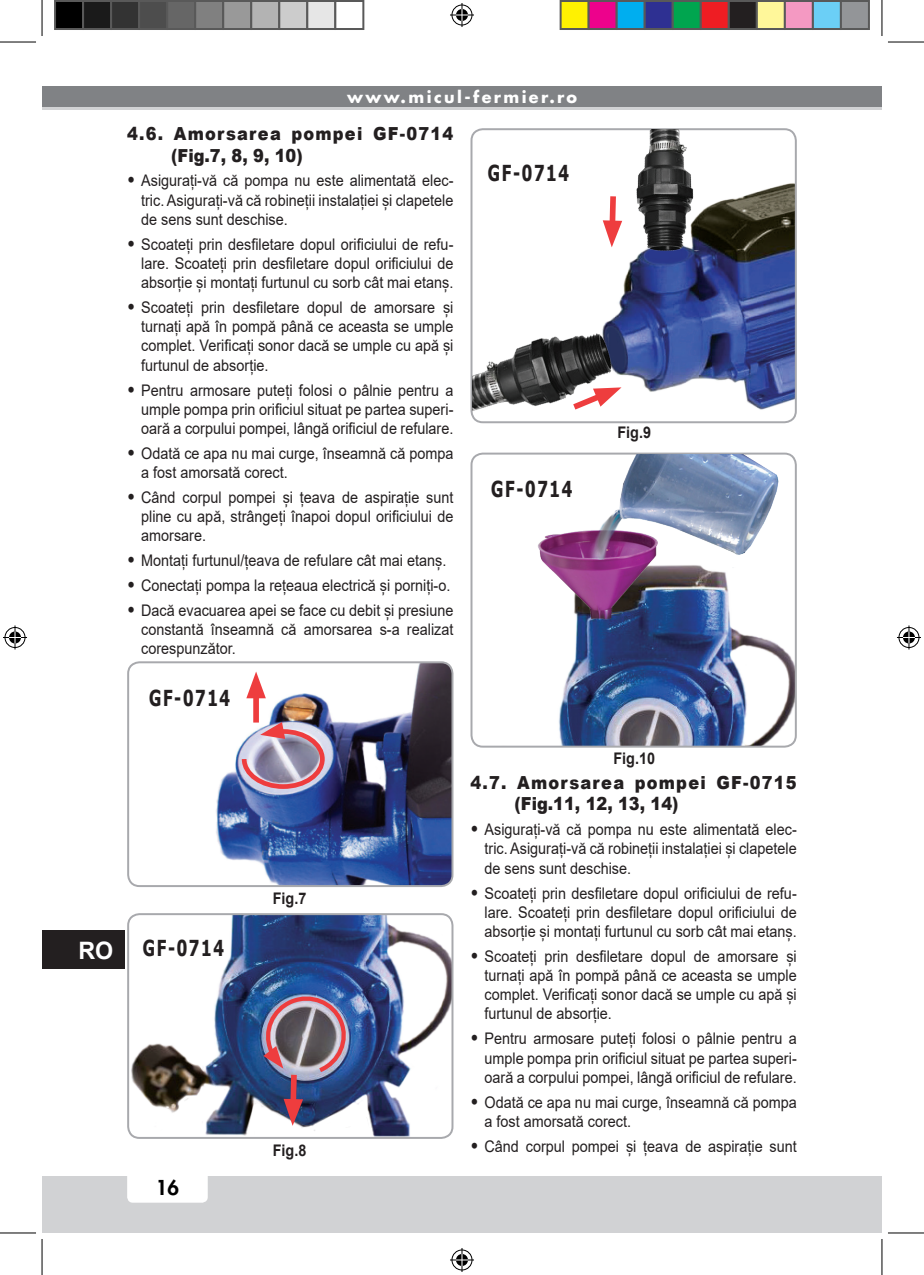
<style>
.page{position:relative;width:924px;height:1275px;background:#fff}
.page>*{position:absolute;margin:0;border:0;box-sizing:border-box;transform-origin:0 0}
.t1{font:700 24px "Arial";color:#fff}
.t2{font:700 22px "Tahoma";letter-spacing:.1em;color:#231f20;scale:.75 1}
.t3{font:800 20px "Futura";color:#000}
.Sottotitolo{font:900 18px/21.6px "Arial";letter-spacing:.075em;color:#231f20;scale:.9 1}
.t4{font:16px/19.2px "Arial";color:#231f20;text-align:justify;scale:.9 1}
.Testo_normale{font:700 16px "Arial";color:#231f20;scale:.9 1}
.t5{font:700 16px "Futura";letter-spacing:.15em;color:#fff}
.s1{font-weight:900;font-size:18px}
</style>
<div class="page">
<div style="left:42px;top:1176px;width:839px;height:57px;background:#d1d2d4"></div>
<div style="left:127px;top:1162px;width:81px;height:40px;background:#fff;border-radius:6px"></div>
<div style="left:42px;top:86px;width:839px;height:24px;background:#808285"></div>
<hr style="left:42px;top:107px;width:839px;height:3px;background:#d1d2d4">
<div style="left:42px;top:930px;width:82px;height:39px;background:#231f20"></div>
<img style="left:216px;top:662px;width:236px;height:224px">
<div style="left:127px;top:661px;width:326px;height:226px;border:2px solid #a8a9ad;border-radius:11px"></div>
<img style="left:239px;top:722px;width:88px;height:69px">
<div style="left:253px;top:688px;width:6px;height:34px;background:#ee3d3e"></div>
<svg style="left:246px;top:671px;width:20px;height:27px"></svg>
<svg style="left:216px;top:674px;width:18px;height:38px"></svg>
<img style="left:130px;top:914px;width:322px;height:224px">
<div style="left:127px;top:913px;width:326px;height:226px;border:2px solid #a8a9ad;border-radius:11px"></div>
<img style="left:263px;top:993px;width:85px;height:132px">
<svg style="left:137px;top:924px;width:91px;height:38px"></svg>
<img style="left:618px;top:183px;width:177px;height:239px">
<div style="left:470px;top:128px;width:326px;height:295px;border:2px solid #a8a9ad;border-radius:11px"></div>
<img style="left:472px;top:309px;width:146px;height:106px">
<img style="left:616px;top:130px;width:99px;height:129px">
<svg style="left:602px;top:190px;width:20px;height:57px"></svg>
<svg style="left:566px;top:386px;width:55px;height:28px"></svg>
<img style="left:473px;top:568px;width:322px;height:178px">
<div style="left:470px;top:452px;width:326px;height:295px;border:2px solid #a8a9ad;border-radius:11px"></div>
<img style="left:531px;top:531px;width:137px;height:99px">
<img style="left:583px;top:455px;width:196px;height:113px">
<hr style="left:0;top:42px;width:36px;height:1px;background:#000">
<hr style="left:887px;top:42px;width:36px;height:1px;background:#000">
<hr style="left:0;top:1232px;width:36px;height:1px;background:#000">
<hr style="left:887px;top:1232px;width:36px;height:1px;background:#000">
<hr style="left:42px;top:0;width:1px;height:36px;background:#000">
<hr style="left:42px;top:1239px;width:1px;height:36px;background:#000">
<hr style="left:881px;top:0;width:1px;height:36px;background:#000">
<hr style="left:881px;top:1239px;width:1px;height:36px;background:#000">
<svg style="left:450px;top:3px;width:24px;height:24px"></svg>
<svg style="left:450px;top:1248px;width:24px;height:24px"></svg>
<svg style="left:3px;top:625px;width:24px;height:24px"></svg>
<svg style="left:897px;top:625px;width:23px;height:24px"></svg>
<div style="left:55px;top:1px;width:28px;height:28px;background:#000"></div>
<div style="left:54px;top:0;width:30px;height:30px;border:2px solid #595959"></div>
<div style="left:83px;top:1px;width:28px;height:28px;background:#1a1a1a"></div>
<div style="left:82px;top:0;width:30px;height:30px;border:2px solid #595959"></div>
<div style="left:111px;top:1px;width:28px;height:28px;background:#333"></div>
<div style="left:110px;top:0;width:30px;height:30px;border:2px solid #595959"></div>
<div style="left:139px;top:1px;width:28px;height:28px;background:#4d4d4d"></div>
<div style="left:138px;top:0;width:30px;height:30px;border:2px solid #595959"></div>
<div style="left:167px;top:1px;width:28px;height:28px;background:#666"></div>
<div style="left:166px;top:0;width:30px;height:30px;border:2px solid #595959"></div>
<div style="left:195px;top:1px;width:28px;height:28px;background:#808080"></div>
<div style="left:194px;top:0;width:30px;height:30px;border:2px solid #595959"></div>
<div style="left:223px;top:1px;width:28px;height:28px;background:#999"></div>
<div style="left:222px;top:0;width:30px;height:30px;border:2px solid #595959"></div>
<div style="left:251px;top:1px;width:28px;height:28px;background:#b3b3b3"></div>
<div style="left:250px;top:0;width:30px;height:30px;border:2px solid #595959"></div>
<div style="left:279px;top:1px;width:28px;height:28px;background:#ccc"></div>
<div style="left:278px;top:0;width:30px;height:30px;border:2px solid #595959"></div>
<div style="left:307px;top:1px;width:28px;height:28px;background:#e6e6e6"></div>
<div style="left:306px;top:0;width:30px;height:30px;border:2px solid #595959"></div>
<div style="left:334px;top:0;width:30px;height:30px;border:2px solid #595959"></div>
<div style="left:560px;top:1px;width:28px;height:28px;background:#fff101"></div>
<div style="left:559px;top:0;width:30px;height:30px;border:2px solid #595959"></div>
<div style="left:588px;top:1px;width:28px;height:28px;background:#ed028c"></div>
<div style="left:587px;top:0;width:30px;height:30px;border:2px solid #595959"></div>
<div style="left:616px;top:1px;width:28px;height:28px;background:#00aeef"></div>
<div style="left:615px;top:0;width:30px;height:30px;border:2px solid #595959"></div>
<div style="left:644px;top:1px;width:28px;height:28px;background:#2e3092"></div>
<div style="left:643px;top:0;width:30px;height:30px;border:2px solid #595959"></div>
<div style="left:672px;top:1px;width:28px;height:28px;background:#00a54f"></div>
<div style="left:671px;top:0;width:30px;height:30px;border:2px solid #595959"></div>
<div style="left:700px;top:1px;width:28px;height:28px;background:#ee1d23"></div>
<div style="left:699px;top:0;width:30px;height:30px;border:2px solid #595959"></div>
<div style="left:728px;top:1px;width:28px;height:28px;background:#231f20"></div>
<div style="left:727px;top:0;width:30px;height:30px;border:2px solid #595959"></div>
<div style="left:756px;top:1px;width:28px;height:28px;background:#fff79a"></div>
<div style="left:755px;top:0;width:30px;height:30px;border:2px solid #595959"></div>
<div style="left:784px;top:1px;width:28px;height:28px;background:#f499c2"></div>
<div style="left:783px;top:0;width:30px;height:30px;border:2px solid #595959"></div>
<div style="left:812px;top:1px;width:28px;height:28px;background:#6bcff6"></div>
<div style="left:811px;top:0;width:30px;height:30px;border:2px solid #595959"></div>
<div style="left:840px;top:1px;width:28px;height:28px;background:#939598"></div>
<div style="left:839px;top:0;width:30px;height:30px;border:2px solid #595959"></div>
<p class="t5" style="left:347px;top:86px;width:231px">www.micul-fermier.ro</p>
<p class="Sottotitolo" style="left:171px;top:122px;width:315px;text-indent:-44px">4.6. Amorsarea pompei GF-0714 (Fig.7, 8, 9, 10)</p>
<p class="t4" style="left:141px;top:171px;width:348px;text-indent:-14px"><span class="s1">•</span> Asigurați-vă că pompa nu este alimentată elec&shy;tric. Asigurați-vă că robineții instalației și clapetele de sens sunt deschise.</p>
<p class="t4" style="left:141px;top:234px;width:348px;text-indent:-14px"><span class="s1">•</span> Scoateți prin desfiletare dopul orificiului de refu&shy;lare. Scoateți prin desfiletare dopul orificiului de absorție și montați furtunul cu sorb cât mai etanș.</p>
<p class="t4" style="left:141px;top:298px;width:348px;text-indent:-14px"><span class="s1">•</span> Scoateți prin desfiletare dopul de amorsare și turnați apă în pompă până ce aceasta se umple complet. Verificați sonor dacă se umple cu apă și furtunul de absorție.</p>
<p class="t4" style="left:141px;top:380px;width:348px;text-indent:-14px"><span class="s1">•</span> Pentru armosare puteți folosi o pâlnie pentru a umple pompa prin orificiul situat pe partea superi&shy;oară a corpului pompei, lângă orificiul de refulare.</p>
<p class="t4" style="left:141px;top:443px;width:348px;text-indent:-14px"><span class="s1">•</span> Odată ce apa nu mai curge, înseamnă că pompa a fost amorsată corect.</p>
<p class="t4" style="left:141px;top:487px;width:348px;text-indent:-14px"><span class="s1">•</span> Când corpul pompei și țeava de aspirație sunt pline cu apă, strângeți înapoi dopul orificiului de amorsare.</p>
<p class="t4" style="left:127px;top:551px;width:356px"><span class="s1">•</span> Montați furtunul/țeava de refulare cât mai etanș.</p>
<p class="t4" style="left:127px;top:576px;width:360px"><span class="s1">•</span> Conectați pompa la rețeaua electrică și porniți-o.</p>
<p class="t4" style="left:141px;top:600px;width:348px;text-indent:-14px"><span class="s1">•</span> Dacă evacuarea apei se face cu debit și presiune constantă înseamnă că amorsarea s-a realizat corespunzător.</p>
<p class="t2" style="left:149px;top:682px;width:109px">GF-0714</p>
<p class="t2" style="left:487px;top:158px;width:109px">GF-0714</p>
<p class="t2" style="left:491px;top:473px;width:109px">GF-0714</p>
<p class="Testo_normale" style="left:617px;top:421px;width:39px">Fig.9</p>
<h1 class="t1" style="left:78px;top:933px;width:36px">RO</h1>
<p class="t2" style="left:143px;top:932px;width:109px">GF-0714</p>
<p class="Testo_normale" style="left:273px;top:887px;width:39px">Fig.7</p>
<p class="t3" style="left:156px;top:1174px;width:25px">16</p>
<p class="Testo_normale" style="left:273px;top:1139px;width:39px">Fig.8</p>
<p class="Testo_normale" style="left:613px;top:747px;width:48px">Fig.10</p>
<p class="Sottotitolo" style="left:514px;top:771px;width:315px;text-indent:-44px">4.7. Amorsarea pompei GF-0715 (Fig.11, 12, 13, 14)</p>
<p class="t4" style="left:484px;top:820px;width:348px;text-indent:-14px"><span class="s1">•</span> Asigurați-vă că pompa nu este alimentată elec&shy;tric. Asigurați-vă că robineții instalației și clapetele de sens sunt deschise.</p>
<p class="t4" style="left:484px;top:883px;width:348px;text-indent:-14px"><span class="s1">•</span> Scoateți prin desfiletare dopul orificiului de refu&shy;lare. Scoateți prin desfiletare dopul orificiului de absorție și montați furtunul cu sorb cât mai etanș.</p>
<p class="t4" style="left:484px;top:946px;width:348px;text-indent:-14px"><span class="s1">•</span> Scoateți prin desfiletare dopul de amorsare și turnați apă în pompă până ce aceasta se umple complet. Verificați sonor dacă se umple cu apă și furtunul de absorție.</p>
<p class="t4" style="left:484px;top:1029px;width:348px;text-indent:-14px"><span class="s1">•</span> Pentru armosare puteți folosi o pâlnie pentru a umple pompa prin orificiul situat pe partea superi&shy;oară a corpului pompei, lângă orificiul de refulare.</p>
<p class="t4" style="left:484px;top:1092px;width:348px;text-indent:-14px"><span class="s1">•</span> Odată ce apa nu mai curge, înseamnă că pompa a fost amorsată corect.</p>
<p class="t4" style="left:470px;top:1136px;width:364px"><span class="s1">•</span> Când corpul pompei și țeava de aspirație sunt</p>
</div>
